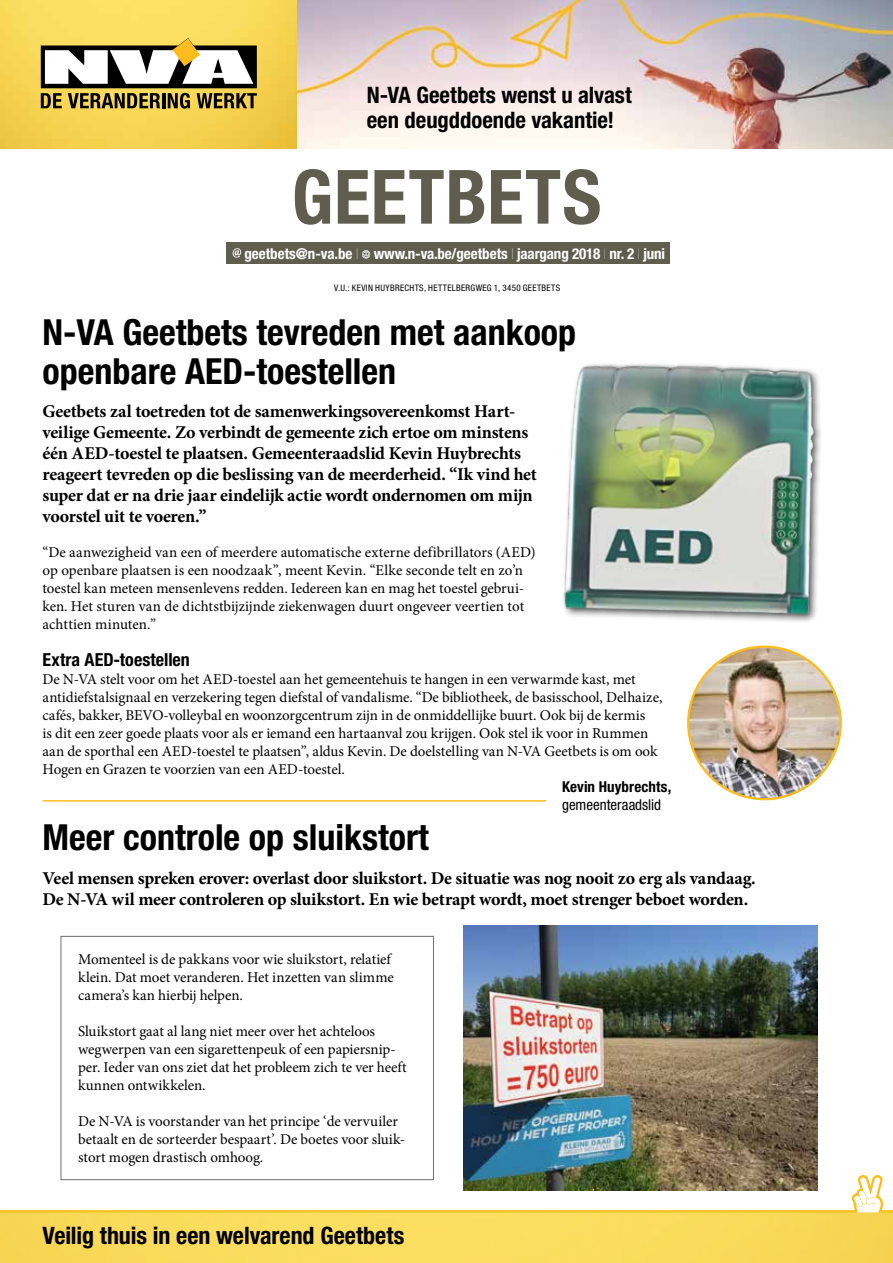
<style>
.page{position:relative;width:893px;height:1263px;background:#fff}
.page>*{position:absolute;margin:0;border:0;box-sizing:border-box;transform-origin:0 0}
.t1{font:700 condensed 75px "Helvetica Neue LT Std";letter-spacing:.015em;color:#5e5d4e}
.t2{font:700 condensed 36px/39px "Helvetica Neue LT Std";color:#000}
.t3{font:700 condensed 24px "Helvetica Neue LT Std";letter-spacing:-.005em;color:#000}
.t4{font:700 condensed 22.65px/25.2px "Helvetica Neue LT Std";color:#000}
.t5{font:700 18px/21px "Minion Pro";letter-spacing:-.015em;color:#000}
.t6{font:700 condensed 18px "Helvetica Neue LT Std";letter-spacing:.005em;color:#000}
.t7{font:15px/18px "Minion Pro";letter-spacing:-.005em;color:#000}
.t8{font:700 condensed 15px "Helvetica Neue LT Std";letter-spacing:-.01em;color:#fff}
.t9{font:700 condensed 15px "Helvetica Neue LT Std";letter-spacing:.01em;color:#000}
.t10{font:condensed 15px "Helvetica Neue LT Std";color:#000}
.t11{font:condensed 9px "Helvetica Neue LT Std";letter-spacing:.04em;color:#000}
.s1{font-weight:200}
</style>
<div class="page">
<img style="left:0;top:0;width:298px;height:149px">
<svg style="left:41px;top:38px;width:216px;height:71px"></svg>
<img style="left:0;top:1212px;width:893px;height:51px">
<svg style="left:0;top:1174px;width:893px;height:38px"></svg>
<div style="left:226px;top:242px;width:443px;height:22px;background:#5e5d4e"></div>
<svg style="left:233px;top:248px;width:8px;height:10px"></svg>
<svg style="left:362px;top:250px;width:8px;height:9px"></svg>
<div style="left:61px;top:936px;width:373px;height:244px;border:1px solid #706f6f"></div>
<hr style="left:43px;top:800px;width:503px;height:1px;background:#fcbd1c">
<img style="left:298px;top:0;width:595px;height:149px">
<img style="left:563px;top:364px;width:258px;height:258px">
<img style="left:688px;top:647px;width:153px;height:152px;border-radius:76px">
<img style="left:463px;top:925px;width:354px;height:266px">
<h3 class="t4" style="left:367px;top:82px;width:267px">N-VA Geetbets wenst u alvast een deugddoende vakantie!</h3>
<h1 class="t1" style="left:292px;top:152px;width:311px">GEETBETS</h1>
<p class="t8" style="left:244px;top:244px;width:422px">geetbets@n-va.be <span class="s1">I</span> www.n-va.be/geetbets <span class="s1">I</span> jaargang 2018 <span class="s1">I</span> nr. 2 <span class="s1">I</span> juni</p>
<p class="t11" style="left:334px;top:283px;width:228px">V.U.: KEVIN HUYBRECHTS, HETTELBERGWEG 1, 3450 GEETBETS</p>
<h2 class="t2" style="left:43px;top:312px;width:535px">N-VA Geetbets tevreden met aankoop openbare AED-toestellen</h2>
<p class="t5" style="left:43px;top:401px;width:496px">Geetbets zal toetreden tot de samenwerkingsovereenkomst Hart&shy;veilige Gemeente. Zo verbindt de gemeente zich ertoe om minstens één AED-toestel te plaatsen. Gemeenteraadslid Kevin Huybrechts reageert tevreden op die beslissing van de meerderheid. “Ik vind het super dat er na drie jaar eindelijk actie wordt ondernomen om mijn voorstel uit te voeren.”</p>
<p class="t7" style="left:43px;top:544px;width:495px">“De aanwezigheid van een of meerdere automatische externe defibrillators (AED) op openbare plaatsen is een noodzaak”, meent Kevin. “Elke seconde telt en zo’n toestel kan meteen mensenlevens redden. Iedereen kan en mag het toestel gebrui&shy;ken. Het sturen van de dichtstbijzijnde ziekenwagen duurt ongeveer veertien tot achttien minuten.”</p>
<p class="t6" style="left:43px;top:649px;width:149px">Extra AED-toestellen</p>
<p class="t7" style="left:43px;top:670px;width:621px">De N-VA stelt voor om het AED-toestel aan het gemeentehuis te hangen in een verwarmde kast, met antidiefstalsignaal en verzekering tegen diefstal of vandalisme. “De bibliotheek, de basisschool, Delhaize, cafés, bakker, BEVO-volleybal en woonzorgcentrum zijn in de onmiddellijke buurt. Ook bij de kermis<br>is dit een zeer goede plaats voor als er iemand een hartaanval zou krijgen. Ook stel ik voor in Rummen aan de sporthal een AED-toestel te plaatsen”, aldus Kevin. De doelstelling van N-VA Geetbets is om ook Hogen en Grazen te voorzien van een AED-toestel.</p>
<p class="t9" style="left:562px;top:778px;width:111px">Kevin Huybrechts,</p>
<p class="t10" style="left:562px;top:796px;width:101px">gemeenteraadslid</p>
<h2 class="t2" style="left:43px;top:818px;width:388px">Meer controle op sluikstort</h2>
<p class="t5" style="left:43px;top:868px;width:715px">Veel mensen spreken erover: overlast door sluikstort. De situatie was nog nooit zo erg als vandaag.<br>De N-VA wil meer controleren op sluikstort. En wie betrapt wordt, moet strenger beboet worden.</p>
<p class="t7" style="left:78px;top:951px;width:317px">Momenteel is de pakkans voor wie sluikstort, relatief klein. Dat moet veranderen. Het inzetten van slimme camera’s kan hierbij helpen.</p>
<p class="t7" style="left:78px;top:1023px;width:330px">Sluikstort gaat al lang niet meer over het achteloos wegwerpen van een sigarettenpeuk of een papiersnip&shy;per. Ieder van ons ziet dat het probleem zich te ver heeft kunnen ontwikkelen.</p>
<p class="t7" style="left:78px;top:1113px;width:328px">De N-VA is voorstander van het principe ‘de vervuiler betaalt en de sorteerder bespaart’. De boetes voor sluik&shy;stort mogen drastisch omhoog.</p>
<h3 class="t3" style="left:43px;top:1221px;width:363px">Veilig thuis in een welvarend Geetbets</h3>
</div>
